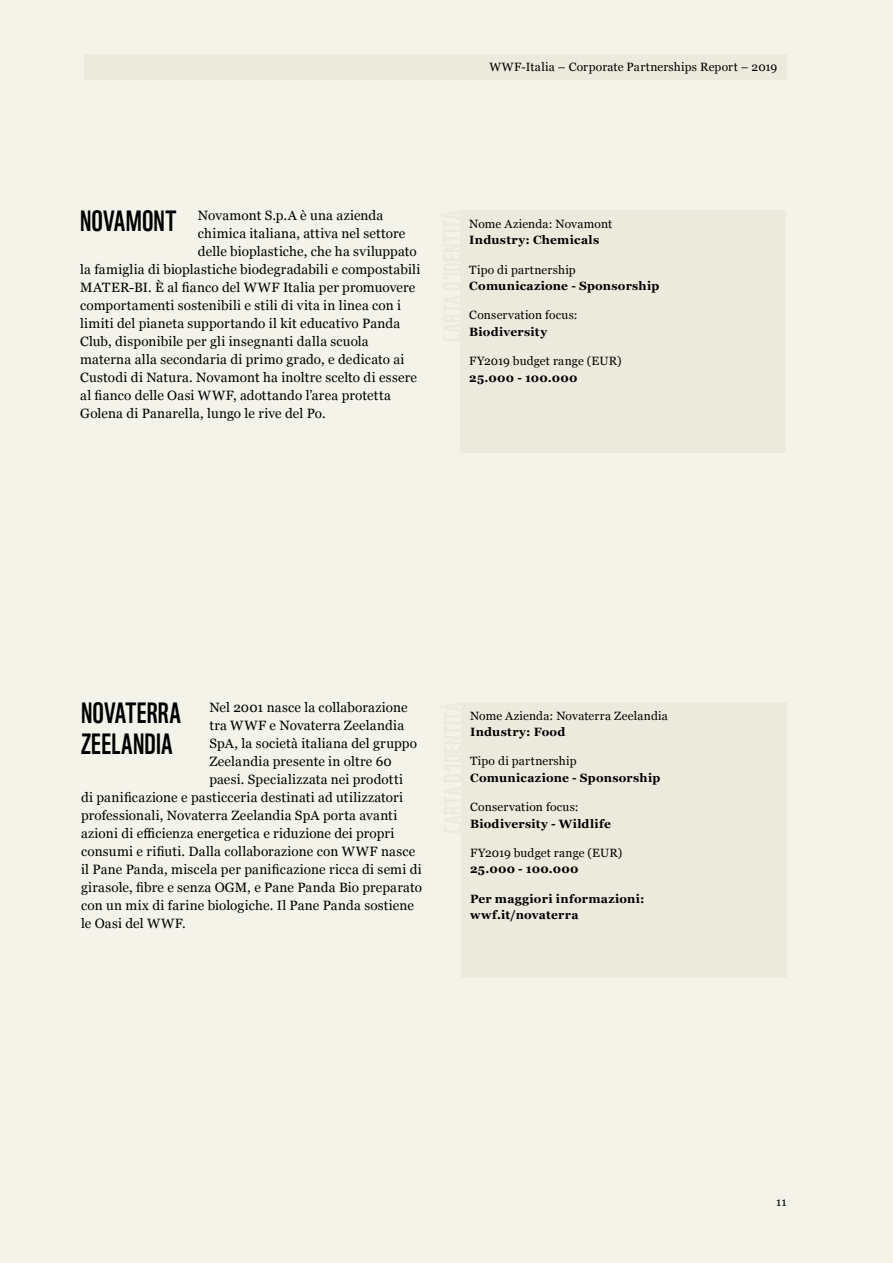
<style>
.page{position:relative;width:893px;height:1263px;background:#f4f3ea}
.page>*{position:absolute;margin:0;border:0;box-sizing:border-box;transform-origin:0 0}
.t1{font:28.5px/31.5px "WWF";letter-spacing:.01em;color:#000}
.t2{font:13.5px "Georgia";letter-spacing:.015em;color:#000}
.t3{font:12px "Georgia";letter-spacing:.015em;color:#000}
.t4{font:700 12px/16.5px "Georgia";letter-spacing:.015em;color:#000}
</style>
<div class="page">
<div style="left:84px;top:54px;width:703px;height:26px;background:#eceadc"></div>
<div style="left:461px;top:210px;width:325px;height:242px;background:#eceadc"></div>
<div style="left:462px;top:702px;width:325px;height:275px;background:#eceadc"></div>
<p class="t3" style="left:489px;top:58px;width:290px">WWF-Italia – Corporate Partnerships Report – 2019</p>
<h1 class="t1" style="left:80px;top:202px;width:98px">NOVAMONT</h1>
<p class="t3" style="left:469px;top:215px;width:144px">Nome Azienda: Novamont</p>
<p class="t4" style="left:469px;top:231px;width:131px">Industry: Chemicals</p>
<p class="t3" style="left:469px;top:261px;width:108px">Tipo di partnership</p>
<p class="t4" style="left:469px;top:277px;width:192px">Comunicazione - Sponsorship</p>
<p class="t3" style="left:469px;top:306px;width:110px">Conservation focus:</p>
<p class="t4" style="left:469px;top:323px;width:79px">Biodiversity</p>
<p class="t3" style="left:469px;top:352px;width:154px">FY2019 budget range (EUR)</p>
<p class="t4" style="left:469px;top:369px;width:110px">25.000 - 100.000</p>
<p class="t2" style="left:198px;top:206px;width:187px">Novamont S.p.A è una azienda</p>
<p class="t2" style="left:198px;top:224px;width:209px">chimica italiana, attiva nel settore</p>
<p class="t2" style="left:198px;top:242px;width:220px">delle bioplastiche, che ha sviluppato</p>
<p class="t2" style="left:80px;top:260px;width:342px">la famiglia di bioplastiche biodegradabili e compostabili</p>
<p class="t2" style="left:80px;top:278px;width:337px">MATER-BI. È al fianco del WWF Italia per promuovere</p>
<p class="t2" style="left:80px;top:296px;width:323px">comportamenti sostenibili e stili di vita in linea con i</p>
<p class="t2" style="left:80px;top:314px;width:322px">limiti del pianeta supportando il kit educativo Panda</p>
<p class="t2" style="left:80px;top:332px;width:290px">Club, disponibile per gli insegnanti dalla scuola</p>
<p class="t2" style="left:80px;top:350px;width:326px">materna alla secondaria di primo grado, e dedicato ai</p>
<p class="t2" style="left:80px;top:368px;width:338px">Custodi di Natura. Novamont ha inoltre scelto di essere</p>
<p class="t2" style="left:80px;top:386px;width:312px">al fianco delle Oasi WWF, adottando l’area protetta</p>
<p class="t2" style="left:80px;top:404px;width:247px">Golena di Panarella, lungo le rive del Po.</p>
<h1 class="t1" style="left:81px;top:694px;width:101px">NOVATERRA<br>ZEELANDIA</h1>
<p class="t3" style="left:470px;top:707px;width:199px">Nome Azienda: Novaterra Zeelandia</p>
<p class="t2" style="left:209px;top:698px;width:200px">Nel 2001 nasce la collaborazione</p>
<p class="t2" style="left:209px;top:716px;width:196px">tra WWF e Novaterra Zeelandia</p>
<p class="t2" style="left:209px;top:734px;width:209px">SpA, la società italiana del gruppo</p>
<p class="t2" style="left:209px;top:752px;width:184px">Zeelandia presente in oltre 60</p>
<p class="t2" style="left:209px;top:770px;width:195px">paesi. Specializzata nei prodotti</p>
<p class="t2" style="left:81px;top:788px;width:324px">di panificazione e pasticceria destinati ad utilizzatori</p>
<p class="t2" style="left:81px;top:806px;width:318px">professionali, Novaterra Zeelandia SpA porta avanti</p>
<p class="t2" style="left:81px;top:824px;width:315px">azioni di efficienza energetica e riduzione dei propri</p>
<p class="t2" style="left:81px;top:842px;width:336px">consumi e rifiuti. Dalla collaborazione con WWF nasce</p>
<p class="t2" style="left:81px;top:860px;width:342px">il Pane Panda, miscela per panificazione ricca di semi di</p>
<p class="t2" style="left:81px;top:878px;width:342px">girasole, fibre e senza OGM, e Pane Panda Bio preparato</p>
<p class="t2" style="left:81px;top:896px;width:335px">con un mix di farine biologiche. Il Pane Panda sostiene</p>
<p class="t2" style="left:81px;top:914px;width:106px">le Oasi del WWF.</p>
<p class="t4" style="left:470px;top:723px;width:97px">Industry: Food</p>
<p class="t3" style="left:470px;top:752px;width:108px">Tipo di partnership</p>
<p class="t4" style="left:470px;top:769px;width:192px">Comunicazione - Sponsorship</p>
<p class="t3" style="left:470px;top:798px;width:110px">Conservation focus:</p>
<p class="t4" style="left:470px;top:815px;width:142px">Biodiversity - Wildlife</p>
<p class="t3" style="left:470px;top:844px;width:154px">FY2019 budget range (EUR)</p>
<p class="t4" style="left:470px;top:860px;width:110px">25.000 - 100.000</p>
<p class="t4" style="left:470px;top:890px;width:176px">Per maggiori informazioni: wwf.it/novaterra</p>
<p class="t3" style="left:776px;top:1193px;width:12px">11</p>
</div>
